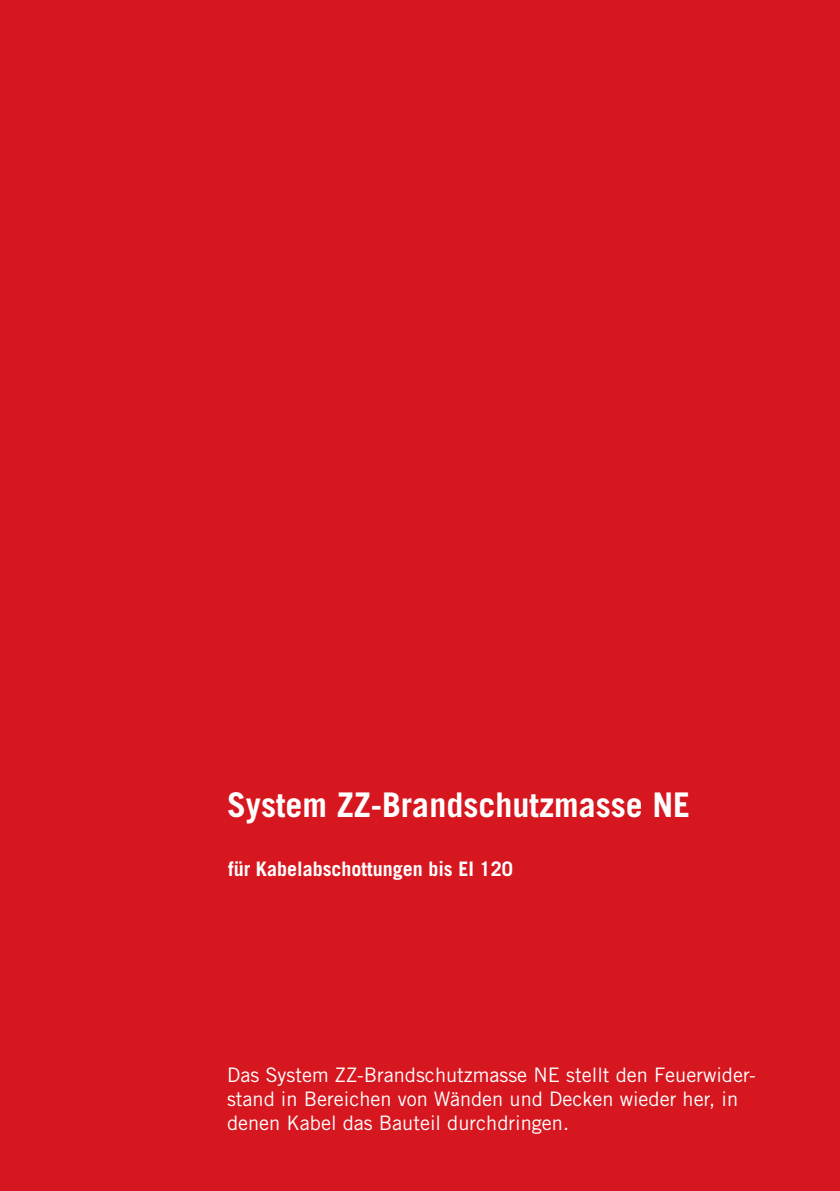
<style>
.page{position:relative;width:840px;height:1191px;background:#fff}
.page>*{position:absolute;margin:0;border:0;box-sizing:border-box;transform-origin:0 0}
.t1{font:700 34px "Trade Gothic LT Std";color:#fff}
.t2{font:20px/24px "Trade Gothic LT Std";color:#fff}
.t3{font:700 20px "Trade Gothic LT Std";color:#fff}
</style>
<div class="page">
<div style="left:0;top:0;width:839px;height:1191px;background:#d7171f"></div>
<p class="t1" style="left:227px;top:784px;width:464px">System ZZ-Brandschutzmasse NE</p>
<p class="t3" style="left:228px;top:857px;width:286px">für Kabelabschottungen bis EI 120</p>
<p class="t2" style="left:227px;top:1063px;width:530px">Das System ZZ-Brandschutzmasse NE stellt den Feuerwider&shy;stand in Bereichen von Wänden und Decken wieder her, in denen Kabel das Bauteil durchdringen.</p>
</div>
